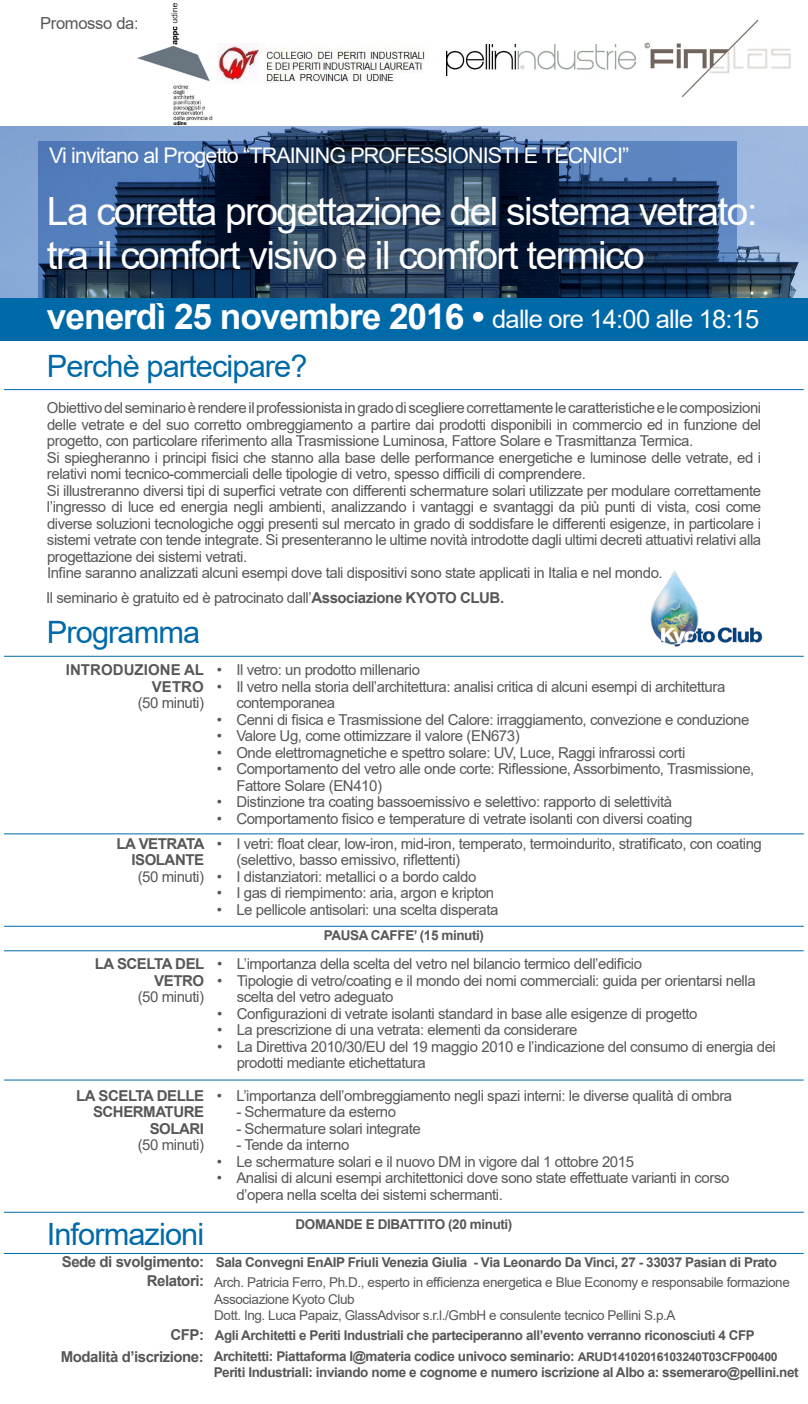
<style>
.page{position:relative;width:808px;height:1404px;background:#fff}
.page>*{position:absolute;margin:0;border:0;box-sizing:border-box;transform-origin:0 0}
.t1{font:38.85px/44.2px "Arial";letter-spacing:-.04em;color:#fff}
.t2{font:700 35.25px "Arial";letter-spacing:-.03em;color:#fff}
.t3{font:30.75px "Arial";letter-spacing:-.03em;color:#006aa9}
.t4{font:21.45px "Arial";letter-spacing:-.04em;color:#fff}
.t5{font:16.65px "Arial";letter-spacing:-.02em;color:#575756}
.t6{font:15px/16.5px "Arial";letter-spacing:-.03em;color:#575756}
.t7{font:700 15px/16.5px "Arial";letter-spacing:-.03em;color:#575756;text-align:right}
.t8{font:700 15px/16.5px "Arial";letter-spacing:.005em;color:#575756;text-align:right}
.t9{font:700 13.5px/16.5px "Arial";letter-spacing:-.03em;color:#575756}
.t10{font:13.5px/16.5px "Arial";letter-spacing:-.03em;color:#575756}
.s1{font-weight:400;font-size:25.5px}
.s2{font-weight:700}
.s3{font-size:12px}
</style>
<div class="page">
<img style="left:0;top:126px;width:808px;height:172px">
<svg style="left:39px;top:141px;width:698px;height:157px;background:#274063"></svg>
<div style="left:0;top:298px;width:808px;height:43px;background:#006aa9"></div>
<hr style="left:4px;top:656px;width:800px;height:1px;background:#006aa9">
<hr style="left:4px;top:833px;width:800px;height:1px;background:#006aa9">
<hr style="left:4px;top:950px;width:800px;height:1px;background:#006aa9">
<hr style="left:4px;top:1079px;width:800px;height:1px;background:#006aa9">
<hr style="left:4px;top:1252px;width:800px;height:1px;background:#006aa9">
<hr style="left:4px;top:925px;width:800px;height:1px;background:#006aa9">
<hr style="left:4px;top:1211px;width:800px;height:1px;background:#006aa9">
<hr style="left:4px;top:389px;width:800px;height:1px;background:#006aa9">
<img style="left:651px;top:570px;width:112px;height:76px">
<img style="left:644px;top:19px;width:147px;height:78px">
<img style="left:447px;top:44px;width:189px;height:31px">
<img style="left:138px;top:4px;width:74px;height:120px">
<img style="left:217px;top:43px;width:208px;height:41px">
<p class="t5" style="left:40px;top:11px;width:100px">Promosso da:</p>
<h3 class="t4" style="left:49px;top:141px;width:582px">Vi invitano al Progetto “TRAINING PROFESSIONISTI E TECNICI”</h3>
<h1 class="t1" style="left:47px;top:189px;width:712px">La corretta progettazione del sistema vetrato: tra il comfort visivo e il comfort termico</h1>
<h2 class="t2" style="left:47px;top:292px;width:714px">venerdì 25 novembre 2016 • <span class="s1">dalle ore 14:00 alle 18:15</span></h2>
<h3 class="t3" style="left:47px;top:344px;width:262px">Perchè partecipare?</h3>
<p class="t6" style="left:47px;top:399px;width:716px">Obiettivodelseminarioèrendereilprofessionistaingradodisceglierecorrettamentelecaratteristicheelecomposizioni delle vetrate e del suo corretto ombreggiamento a partire dai prodotti disponibili in commercio ed in funzione del progetto, con particolare riferimento alla Trasmissione Luminosa, Fattore Solare e Trasmittanza Termica.<br>Si spiegheranno i principi fisici che stanno alla base delle performance energetiche e luminose delle vetrate, ed i relativi nomi tecnico-commerciali delle tipologie di vetro, spesso difficili di comprendere.<br>Si illustreranno diversi tipi di superfici vetrate con differenti schermature solari utilizzate per modulare correttamente l’ingresso di luce ed energia negli ambienti, analizzando i vantaggi e svantaggi da più punti di vista, cosi come diverse soluzioni tecnologiche oggi presenti sul mercato in grado di soddisfare le differenti esigenze, in particolare i sistemi vetrate con tende integrate. Si presenteranno le ultime novità introdotte dagli ultimi decreti attuativi relativi alla progettazione dei sistemi vetrati.<br>Infine saranno analizzati alcuni esempi dove tali dispositivi sono state applicati in Italia e nel mondo.</p>
<p class="t6" style="left:46px;top:589px;width:460px">Il seminario è gratuito ed è patrocinato dall’<span class="s2">Associazione KYOTO CLUB.</span></p>
<h3 class="t3" style="left:47px;top:610px;width:155px">Programma</h3>
<p class="t8" style="left:66px;top:662px;width:140px">INTRODUZIONE AL<br>VETRO</p>
<p class="t6" style="left:138px;top:694px;width:68px">(50 minuti)</p>
<p class="t7" style="left:116px;top:835px;width:90px">LA VETRATA<br>ISOLANTE</p>
<p class="t6" style="left:138px;top:868px;width:68px">(50 minuti)</p>
<p class="t7" style="left:95px;top:955px;width:111px">LA SCELTA DEL<br>VETRO</p>
<p class="t6" style="left:138px;top:988px;width:68px">(50 minuti)</p>
<p class="t7" style="left:76px;top:1087px;width:129px">LA SCELTA DELLE<br>SCHERMATURE<br>SOLARI</p>
<p class="t6" style="left:138px;top:1136px;width:68px">(50 minuti)</p>
<h3 class="t3" style="left:47px;top:1213px;width:159px">Informazioni</h3>
<p class="t7" style="left:62px;top:1252px;width:144px;line-height:19px">Sede di svolgimento:<br>Relatori:</p>
<p class="t7" style="left:170px;top:1326px;width:35px">CFP:</p>
<p class="t7" style="left:61px;top:1348px;width:145px">Modalità d’iscrizione:</p>
<p class="t6" style="left:217px;top:661px;width:205px">• Il vetro: un prodotto millenario</p>
<p class="t6" style="left:236px;top:678px;width:490px;text-indent:-20px">• Il vetro nella storia dell’architettura: analisi critica di alcuni esempi di architettura contemporanea</p>
<p class="t6" style="left:217px;top:711px;width:534px">• Cenni di fisica e Trasmissione del Calore: irraggiamento, convezione e conduzione</p>
<p class="t6" style="left:217px;top:727px;width:304px">• Valore Ug, come ottimizzare il valore (EN673)</p>
<p class="t6" style="left:217px;top:744px;width:470px">• Onde elettromagnetiche e spettro solare: UV, Luce, Raggi infrarossi corti</p>
<p class="t6" style="left:236px;top:760px;width:520px;text-indent:-20px">• Comportamento del vetro alle onde corte: Riflessione, Assorbimento, Trasmissione,<br>Fattore Solare (EN410)</p>
<p class="t6" style="left:217px;top:793px;width:457px">• Distinzione tra coating bassoemissivo e selettivo: rapporto di selettività</p>
<p class="t6" style="left:217px;top:810px;width:477px">• Comportamento fisico e temperature di vetrate isolanti con diversi coating</p>
<p class="t6" style="left:236px;top:835px;width:527px;text-indent:-20px">• I vetri: float clear, low-iron, mid-iron, temperato, termoindurito, stratificato, con coating (selettivo, basso emissivo, riflettenti)</p>
<p class="t6" style="left:217px;top:868px;width:261px">• I distanziatori: metallici o a bordo caldo</p>
<p class="t6" style="left:217px;top:884px;width:279px">• I gas di riempimento: aria, argon e kripton</p>
<p class="t6" style="left:217px;top:901px;width:283px">• Le pellicole antisolari: una scelta disperata</p>
<p class="t9" style="left:324px;top:927px;width:162px">PAUSA CAFFE’ (15 minuti)</p>
<p class="t6" style="left:217px;top:955px;width:426px">• L’importanza della scelta del vetro nel bilancio termico dell’edificio</p>
<p class="t6" style="left:237px;top:972px;width:520px;text-indent:-19px">• Tipologie di vetro/coating e il mondo dei nomi commerciali: guida per orientarsi nella scelta del vetro adeguato</p>
<p class="t6" style="left:217px;top:1005px;width:482px">• Configurazioni di vetrate isolanti standard in base alle esigenze di progetto</p>
<p class="t6" style="left:217px;top:1021px;width:362px">• La prescrizione di una vetrata: elementi da considerare</p>
<p class="t6" style="left:237px;top:1038px;width:541px;text-indent:-20px">• La Direttiva 2010/30/EU del 19 maggio 2010 e l’indicazione del consumo di energia dei prodotti mediante etichettatura</p>
<p class="t6" style="left:217px;top:1087px;width:517px">• L’importanza dell’ombreggiamento negli spazi interni: le diverse qualità di ombra</p>
<p class="t6" style="left:236px;top:1103px;width:161px">- Schermature da esterno</p>
<p class="t6" style="left:236px;top:1120px;width:186px">- Schermature solari integrate</p>
<p class="t6" style="left:236px;top:1136px;width:114px">- Tende da interno</p>
<p class="t6" style="left:217px;top:1153px;width:419px">• Le schermature solari e il nuovo DM in vigore dal 1 ottobre 2015</p>
<p class="t6" style="left:236px;top:1169px;width:495px;text-indent:-20px">• Analisi di alcuni esempi architettonici dove sono state effettuate varianti in corso d’opera nella scelta dei sistemi schermanti.</p>
<p class="t9" style="left:296px;top:1216px;width:218px">DOMANDE E DIBATTITO (20 minuti)</p>
<p class="t9" style="left:216px;top:1253px;width:563px">Sala Convegni EnAIP Friuli Venezia Giulia - Via Leonardo Da Vinci, 27 - 33037 Pasian di Prato</p>
<p class="t10" style="left:214px;top:1273px;width:577px">Arch. Patricia Ferro, Ph.D., esperto in efficienza energetica e Blue Economy e responsabile formazione<br>Associazione Kyoto Club<br>Dott. Ing. Luca Papaiz, GlassAdvisor s.r.l./GmbH e consulente tecnico Pellini S.p.A</p>
<p class="t9" style="left:215px;top:1327px;width:542px">Agli Architetti e Periti Industriali che parteciperanno all’evento verranno riconosciuti 4 CFP</p>
<p class="t9" style="left:214px;top:1347px;width:586px">Architetti: Piattaforma I@materia codice univoco seminario: <span class="s3">ARUD14102016103240T03CFP00400<br></span>Periti Industriali: inviando nome e cognome e numero iscrizione al Albo a: ssemeraro@pellini.net</p>
</div>
